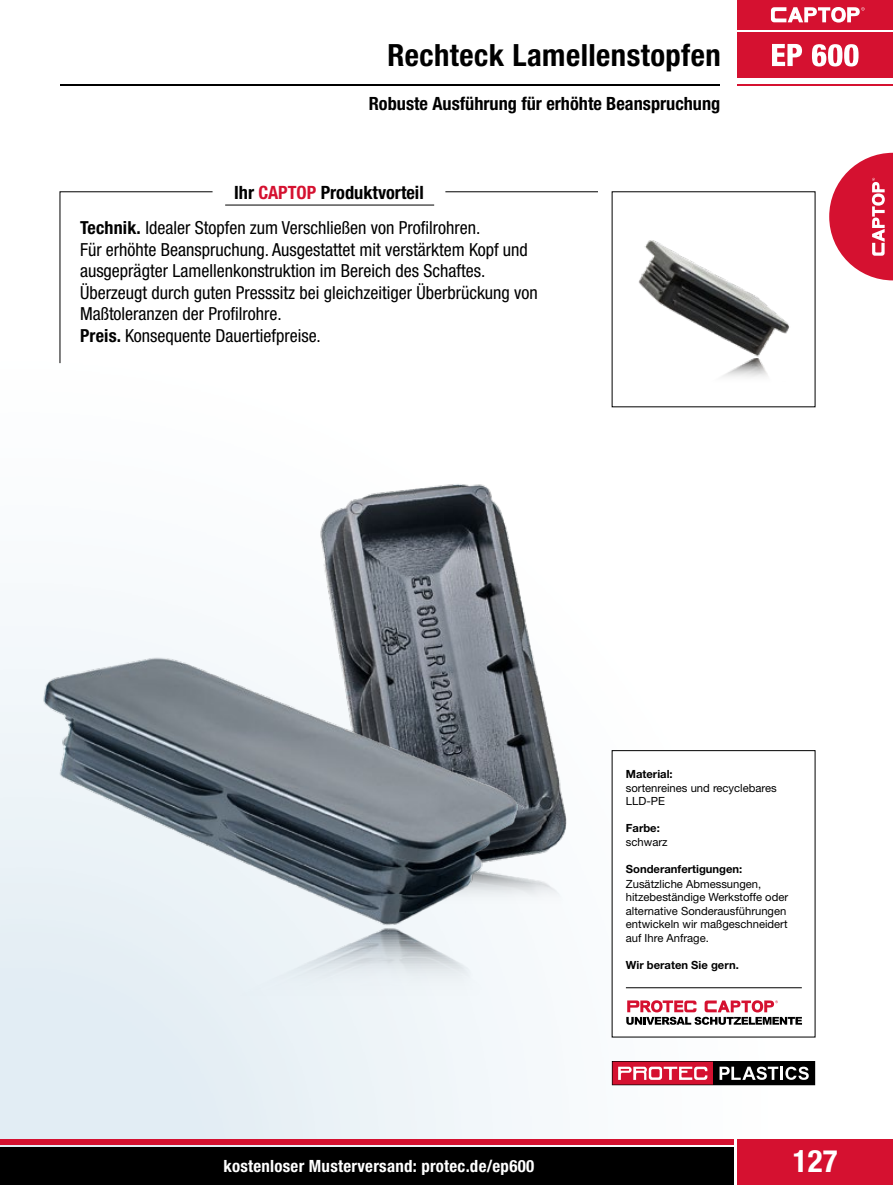
<style>
.page{position:relative;width:893px;height:1185px;background:#fff}
.page>*{position:absolute;margin:0;border:0;box-sizing:border-box;transform-origin:0 0}
.t1{font:700 condensed 30.9px "Helvetica Neue LT Std";color:#fff}
.t2{font:700 condensed 30.6px "Helvetica Neue LT Std";letter-spacing:.015em;color:#000}
.t3{font:700 condensed 18.3px "Helvetica Neue LT Std";color:#000}
.t4{font:condensed 18px/21.5px "Helvetica Neue LT Std";color:#000}
.t5{font:700 condensed 16.8px "Helvetica Neue LT Std";letter-spacing:.015em;color:#fff}
.t6{font:11.25px/13.5px "Helvetica Neue LT Std";color:#000}
.t7{font:700 11.25px "Helvetica Neue LT Std";color:#000}
.s1{color:#d51130}
.s2{font-weight:700}
</style>
<div class="page">
<img style="left:0;top:626px;width:39px;height:520px">
<img style="left:630px;top:750px;width:186px;height:395px">
<hr style="left:737px;top:84px;width:156px;height:2px;background:#d51130">
<div style="left:737px;top:32px;width:156px;height:46px;background:#d51130"></div>
<div style="left:737px;top:0;width:156px;height:30px;background:#d51130"></div>
<div style="left:0;top:1138px;width:734px;height:5px;background:#d51130"></div>
<div style="left:737px;top:1138px;width:156px;height:46px;background:#d51130"></div>
<div style="left:0;top:1146px;width:734px;height:38px;background:#000"></div>
<svg style="left:829px;top:153px;width:64px;height:127px"></svg>
<svg style="left:771px;top:7px;width:94px;height:16px"></svg>
<hr style="left:60px;top:84px;width:659px;height:2px;background:#000">
<img style="left:39px;top:484px;width:573px;height:442px">
<svg style="left:772px;top:44px;width:86px;height:22px"></svg>
<img style="left:39px;top:926px;width:591px;height:221px">
<img style="left:638px;top:240px;width:152px;height:117px">
<img style="left:722px;top:358px;width:46px;height:19px">
<svg style="left:612px;top:1060px;width:203px;height:24px"></svg>
<div style="left:612px;top:750px;width:203px;height:286px;background:#fff"></div>
<hr style="left:626px;top:987px;width:176px;height:1px;background:#000">
<svg style="left:60px;top:191px;width:538px;height:172px"></svg>
<div style="left:213px;top:180px;width:232px;height:24px;background:#fff"></div>
<hr style="left:225px;top:205px;width:209px;height:1px;background:#000">
<svg style="left:626px;top:1000px;width:176px;height:24px"></svg>
<h2 class="t2" style="left:387px;top:37px;width:335px">Rechteck Lamellenstopfen</h2>
<p class="t3" style="left:369px;top:92px;width:353px">Robuste Ausführung für erhöhte Beanspruchung</p>
<p class="t3" style="left:234px;top:181px;width:191px">Ihr <span class="s1">CAPTOP</span> Produktvorteil</p>
<p class="t4" style="left:80px;top:217px;width:459px"><span class="s2">Technik.</span> Idealer Stopfen zum Verschließen von Profilrohren.<br>Für erhöhte Beanspruchung. Ausgestattet mit verstärktem Kopf und ausgeprägter Lamellenkonstruktion im Bereich des Schaftes.<br>Überzeugt durch guten Presssitz bei gleichzeitiger Überbrückung von Maßtoleranzen der Profilrohre.<br><span class="s2">Preis.</span> Konsequente Dauertiefpreise.</p>
<p class="t5" style="left:223px;top:1155px;width:312px">kostenloser Musterversand: protec.de/ep600</p>
<p class="t7" style="left:626px;top:767px;width:48px">Material:</p>
<p class="t6" style="left:626px;top:780px;width:152px">sortenreines und recyclebares<br>LLD-PE</p>
<p class="t7" style="left:626px;top:821px;width:35px">Farbe:</p>
<p class="t6" style="left:626px;top:834px;width:43px">schwarz</p>
<p class="t7" style="left:626px;top:861px;width:118px">Sonderanfertigungen:</p>
<p class="t6" style="left:626px;top:876px;width:164px">Zusätzliche Abmessungen, hitzebeständige Werkstoffe oder alternative Sonderausführungen entwickeln wir maßgeschneidert auf Ihre Anfrage.</p>
<p class="t7" style="left:626px;top:957px;width:114px">Wir beraten Sie gern.</p>
<h1 class="t1" style="left:793px;top:1142px;width:46px">127</h1>
</div>
